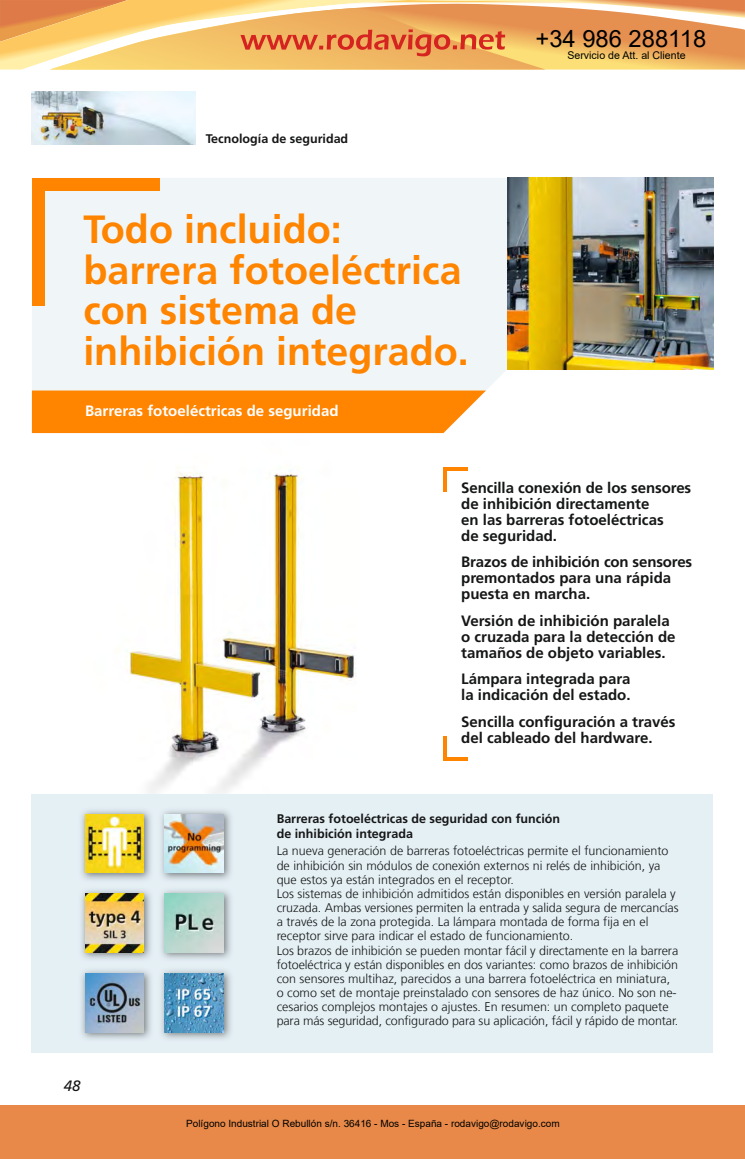
<style>
.page{position:relative;width:745px;height:1159px;background:#fff}
.page>*{position:absolute;margin:0;border:0;box-sizing:border-box;transform-origin:0 0}
.t1{font:700 39.38px/40.8px "Frutiger LT Com";color:#ff8400}
.t2{font:23.75px "Arial";color:#000}
.t3{font:700 15px/16px "Frutiger LT Com";color:#151616}
.t4{font:700 15px "Frutiger LT Com";color:#fff}
.t5{font:italic 15px "Frutiger LT Com";color:#151616}
.t6{font:300 12.5px/14.1px "Frutiger LT Com";color:#151616}
.t7{font:700 12.5px/14.1px "Frutiger LT Com";color:#151616}
.t8{font:10.62px "Arial";color:#000}
.t9{font:10px "Arial";color:#000}
</style>
<div class="page">
<img style="left:32px;top:91px;width:163px;height:53px">
<img style="left:32px;top:433px;width:390px;height:361px">
<div style="left:32px;top:794px;width:680px;height:259px;background:#e5f0f5"></div>
<div style="left:32px;top:178px;width:475px;height:214px;background:#f0f6f8"></div>
<img style="left:507px;top:178px;width:205px;height:191px">
<div style="left:32px;top:390px;width:453px;height:43px;background:#ff8400"></div>
<div style="left:32px;top:178px;width:127px;height:12px;background:#ff8400"></div>
<div style="left:32px;top:178px;width:12px;height:127px;background:#ff8400"></div>
<img style="left:81px;top:810px;width:150px;height:229px">
<img style="left:85px;top:814px;width:59px;height:58px">
<img style="left:157px;top:810px;width:1px;height:75px">
<img style="left:165px;top:814px;width:58px;height:58px">
<img style="left:85px;top:894px;width:59px;height:58px">
<img style="left:81px;top:965px;width:150px;height:1px">
<img style="left:85px;top:973px;width:59px;height:59px">
<img style="left:165px;top:894px;width:58px;height:58px">
<img style="left:157px;top:966px;width:1px;height:73px">
<img style="left:165px;top:973px;width:58px;height:59px">
<hr style="left:443px;top:467px;width:25px;height:3px;background:#ff8400">
<hr style="left:443px;top:467px;width:3px;height:24px;background:#ff8400">
<hr style="left:443px;top:757px;width:25px;height:4px;background:#ff8400">
<hr style="left:443px;top:736px;width:3px;height:25px;background:#ff8400">
<div style="left:0;top:1105px;width:744px;height:54px;background:#e88949"></div>
<svg style="left:0;top:0;width:744px;height:70px;background:#f0b66e"></svg>
<h2 class="t2" style="left:535px;top:22px;width:172px">+34 986 288118</h2>
<p class="t7" style="left:206px;top:133px;width:144px">Tecnología de seguridad</p>
<h1 class="t1" style="left:83px;top:212px;width:387px">Todo incluido: barrera fotoeléctrica con sistema de inhibición integrado.</h1>
<p class="t4" style="left:85px;top:404px;width:255px">Barreras fotoeléctricas de seguridad</p>
<p class="t8" style="left:567px;top:48px;width:120px">Servicio de Att. al Cliente</p>
<p class="t3" style="left:461px;top:481px;width:231px">Sencilla conexión de los sensores de inhibición directamente<br>en las barreras fotoeléctricas<br>de seguridad.</p>
<p class="t3" style="left:461px;top:555px;width:232px">Brazos de inhibición con sensores premontados para una rápida puesta en marcha.</p>
<p class="t3" style="left:461px;top:614px;width:216px">Versión de inhibición paralela o cruzada para la detección de tamaños de objeto variables.</p>
<p class="t3" style="left:461px;top:672px;width:171px">Lámpara integrada para la indicación del estado.</p>
<p class="t3" style="left:461px;top:715px;width:216px">Sencilla configuración a través del cableado del hardware.</p>
<p class="t5" style="left:64px;top:1077px;width:18px">48</p>
<p class="t7" style="left:276px;top:813px;width:285px">Barreras fotoeléctricas de seguridad con función de inhibición integrada</p>
<p class="t6" style="left:276px;top:844px;width:403px">La nueva generación de barreras fotoeléctricas permite el funcionamiento de inhibición sin módulos de conexión externos ni relés de inhibición, ya que estos ya están integrados en el receptor.<br>Los sistemas de inhibición admitidos están disponibles en versión paralela y cruzada. Ambas versiones permiten la entrada y salida segura de mercancías a través de la zona protegida. La lámpara montada de forma fija en el receptor sirve para indicar el estado de funcionamiento.<br>Los brazos de inhibición se pueden montar fácil y directamente en la barrera fotoeléctrica y están disponibles en dos variantes: como brazos de inhibición con sensores multihaz, parecidos a una barrera fotoeléctrica en miniatura, o como set de montaje preinstalado con sensores de haz único. No son ne&shy;cesarios complejos montajes o ajustes. En resumen: un completo paquete para más seguridad, configurado para su aplicación, fácil y rápido de montar.</p>
<p class="t9" style="left:186px;top:1117px;width:375px">Polígono Industrial O Rebullón s/n. 36416 - Mos - España - rodavigo@rodavigo.com</p>
</div>
